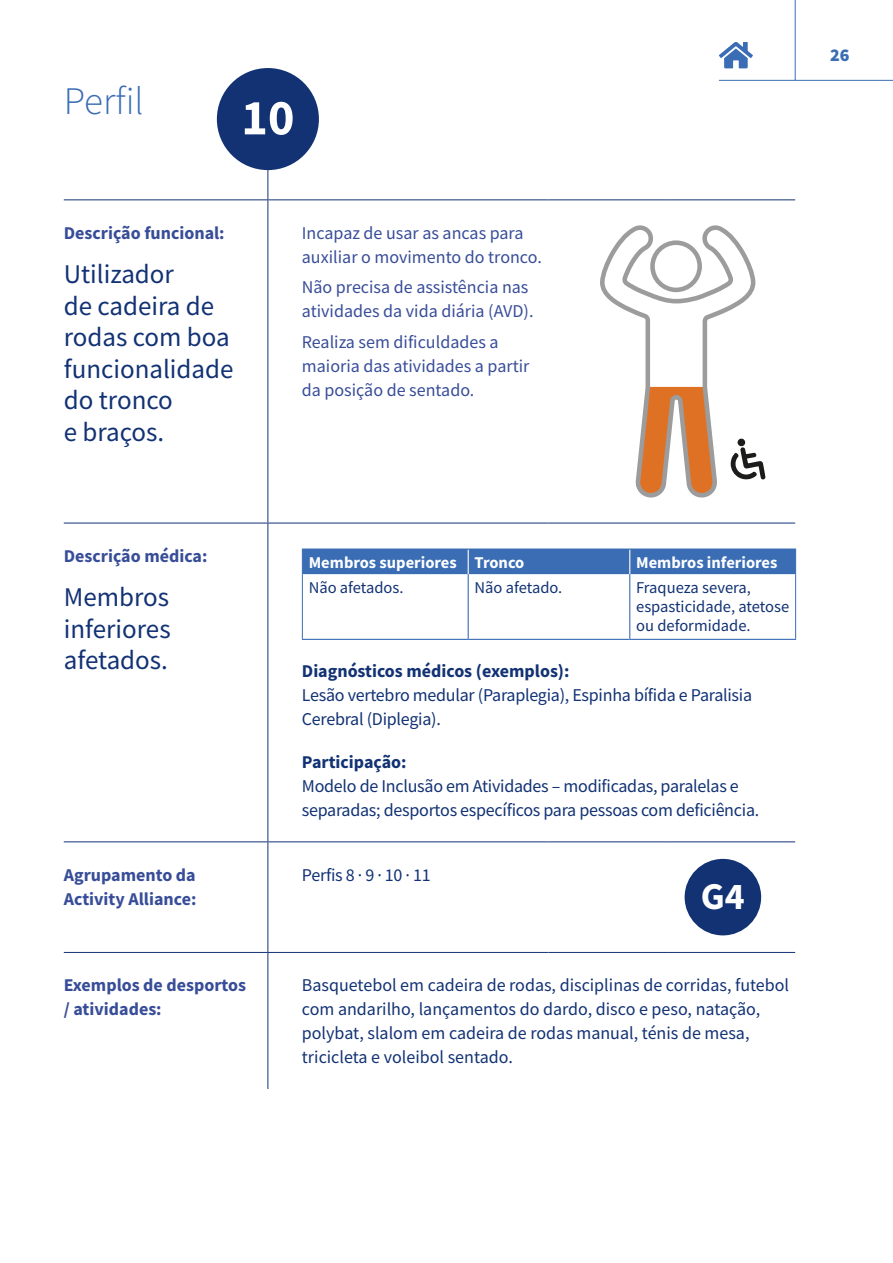
<style>
.page{position:relative;width:893px;height:1263px;background:#fff}
.page>*{position:absolute;margin:0;border:0;box-sizing:border-box;transform-origin:0 0}
.t1{font:700 50.4px "Source Sans Pro";color:#fff}
.t2{font:300 39px "Source Sans Pro";color:#3a6db4}
.t3{font:700 37.8px "Source Sans Pro";color:#fff}
.t4{font:27px/31.5px "Source Sans Pro";color:#123274}
.t5{font:18px/24px "Source Sans Pro";letter-spacing:-.015em;color:#123274}
.t6{font:18px/24px "Source Sans Pro";color:#384d98}
.t7{font:700 18px/24px "Source Sans Pro";color:#384d98}
.t8{font:700 18px "Source Sans Pro";color:#123274}
.t9{font:900 18px "Source Sans Pro";color:#3a6db4}
.t10{font:16.5px/19px "Source Sans Pro";color:#123274}
.t11{font:700 16.5px "Source Sans Pro";color:#fff}
</style>
<div class="page">
<hr style="left:795px;top:0;width:1px;height:80px;background:#3a6db4">
<hr style="left:719px;top:80px;width:174px;height:1px;background:#3a6db4">
<svg style="left:719px;top:42px;width:34px;height:26px"></svg>
<hr style="left:267px;top:85px;width:1px;height:114px;background:#123274">
<hr style="left:64px;top:199px;width:204px;height:1px;background:#123274">
<hr style="left:268px;top:199px;width:281px;height:1px;background:#123274">
<hr style="left:267px;top:200px;width:1px;height:323px;background:#123274">
<hr style="left:549px;top:199px;width:119px;height:1px;background:#123274">
<hr style="left:668px;top:199px;width:127px;height:1px;background:#123274">
<hr style="left:64px;top:523px;width:204px;height:1px;background:#123274">
<hr style="left:268px;top:523px;width:281px;height:1px;background:#123274">
<hr style="left:267px;top:523px;width:1px;height:318px;background:#123274">
<hr style="left:549px;top:523px;width:119px;height:1px;background:#123274">
<hr style="left:668px;top:523px;width:127px;height:1px;background:#123274">
<hr style="left:64px;top:841px;width:204px;height:1px;background:#123274">
<hr style="left:268px;top:841px;width:281px;height:1px;background:#123274">
<hr style="left:267px;top:842px;width:1px;height:110px;background:#123274">
<hr style="left:549px;top:841px;width:119px;height:1px;background:#123274">
<hr style="left:668px;top:841px;width:127px;height:1px;background:#123274">
<hr style="left:64px;top:952px;width:204px;height:1px;background:#123274">
<hr style="left:268px;top:952px;width:281px;height:1px;background:#123274">
<hr style="left:267px;top:953px;width:1px;height:136px;background:#123274">
<hr style="left:549px;top:952px;width:119px;height:1px;background:#123274">
<hr style="left:668px;top:952px;width:127px;height:1px;background:#123274">
<svg style="left:602px;top:226px;width:163px;height:270px"></svg>
<div style="left:302px;top:549px;width:494px;height:25px;background:#3a6db4"></div>
<hr style="left:302px;top:574px;width:1px;height:65px;background:#3a6db4">
<hr style="left:302px;top:639px;width:166px;height:1px;background:#3a6db4">
<hr style="left:468px;top:574px;width:1px;height:65px;background:#3a6db4">
<hr style="left:468px;top:639px;width:162px;height:1px;background:#3a6db4">
<hr style="left:629px;top:574px;width:1px;height:65px;background:#3a6db4">
<hr style="left:795px;top:574px;width:1px;height:65px;background:#3a6db4">
<hr style="left:630px;top:639px;width:166px;height:1px;background:#3a6db4">
<div style="left:685px;top:859px;width:76px;height:76px;background:#123274;border-radius:50%"></div>
<div style="left:217px;top:68px;width:102px;height:102px;background:#123274;border-radius:50%"></div>
<h2 class="t2" style="left:64px;top:77px;width:82px">Perfil</h2>
<h1 class="t1" style="left:241px;top:84px;width:55px">10</h1>
<p class="t7" style="left:64px;top:221px;width:162px">Descrição funcional:</p>
<h3 class="t4" style="left:64px;top:258px;width:171px">Utilizador<br>de cadeira de rodas com boa funcionalidade do tronco<br>e braços.</h3>
<p class="t6" style="left:302px;top:221px;width:241px">Incapaz de usar as ancas para auxiliar o movimento do tronco.</p>
<p class="t6" style="left:302px;top:275px;width:233px">Não precisa de assistência nas atividades da vida diária (AVD).</p>
<p class="t6" style="left:302px;top:330px;width:229px">Realiza sem dificuldades a maioria das atividades a partir da posição de sentado.</p>
<p class="t7" style="left:64px;top:544px;width:145px">Descrição médica:</p>
<h3 class="t4" style="left:64px;top:581px;width:108px;text-align:justify">Membros inferiores afetados.</h3>
<p class="t11" style="left:309px;top:551px;width:217px">Membros superiores Tronco</p>
<p class="t11" style="left:636px;top:551px;width:143px">Membros inferiores</p>
<p class="t10" style="left:309px;top:578px;width:96px">Não afetados.</p>
<p class="t10" style="left:475px;top:578px;width:89px">Não afetado.</p>
<p class="t10" style="left:636px;top:578px;width:155px">Fraqueza severa, espasticidade, atetose ou deformidade.</p>
<p class="t8" style="left:302px;top:659px;width:269px">Diagnósticos médicos (exemplos):</p>
<p class="t5" style="left:302px;top:683px;width:452px">Lesão vertebro medular (Paraplegia), Espinha bífida e Paralisia<br>Cerebral (Diplegia).</p>
<p class="t8" style="left:302px;top:750px;width:106px">Participação:</p>
<p class="t5" style="left:302px;top:774px;width:459px">Modelo de Inclusão em Atividades – modificadas, paralelas e separadas; desportos específicos para pessoas com deficiência.</p>
<p class="t7" style="left:64px;top:863px;width:134px">Agrupamento da<br>Activity Alliance:</p>
<p class="t5" style="left:302px;top:863px;width:130px">Perfis 8 · 9 · 10 · 11</p>
<h3 class="t3" style="left:701px;top:870px;width:46px">G4</h3>
<p class="t7" style="left:64px;top:973px;width:184px">Exemplos de desportos / atividades:</p>
<p class="t5" style="left:302px;top:973px;width:489px">Basquetebol em cadeira de rodas, disciplinas de corridas, futebol com andarilho, lançamentos do dardo, disco e peso, natação, polybat, slalom em cadeira de rodas manual, ténis de mesa, tricicleta e voleibol sentado.</p>
<p class="t9" style="left:830px;top:43px;width:21px">26</p>
</div>
